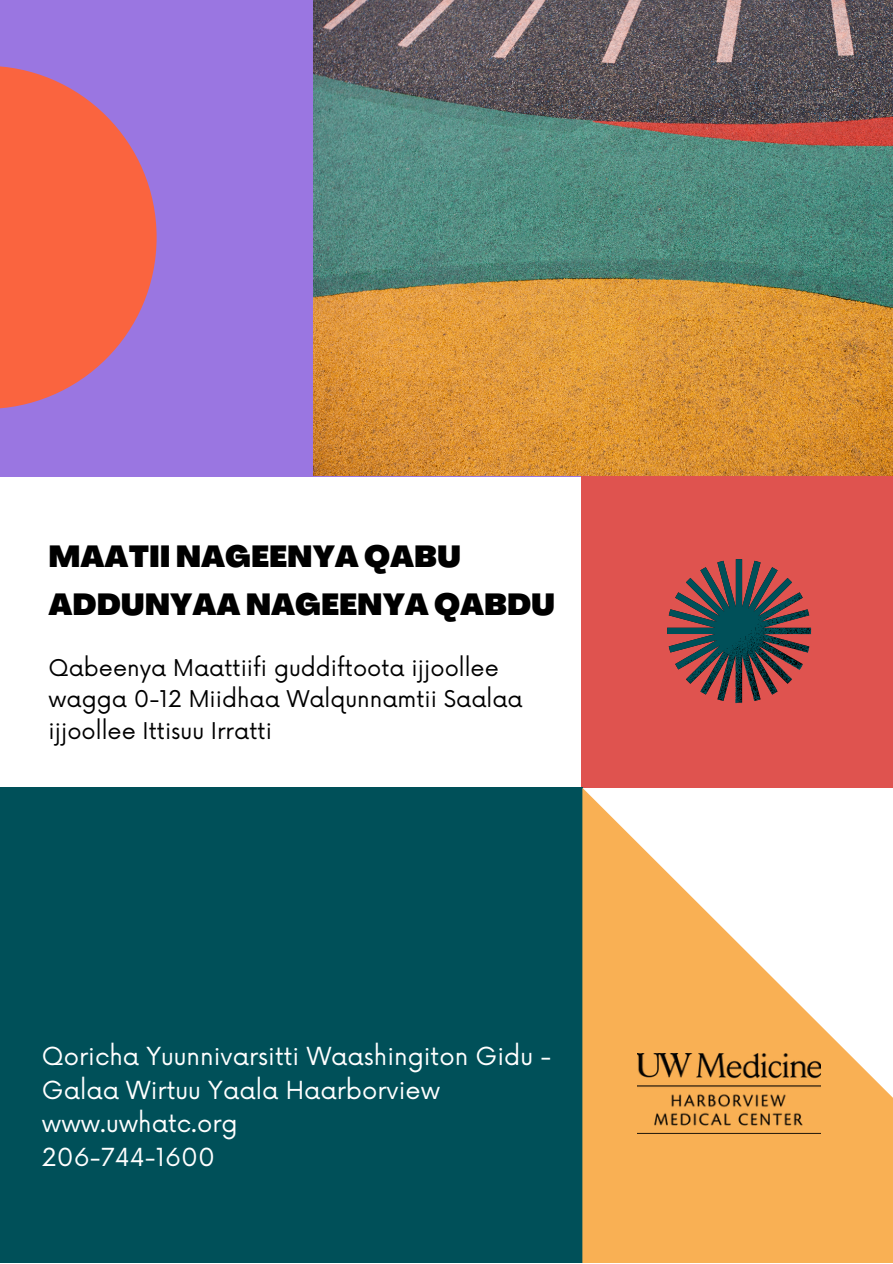
<style>
.page{position:relative;width:893px;height:1264px;background:#fff}
.page>*{position:absolute;margin:0;border:0;box-sizing:border-box;transform-origin:0 0}
.t1{font:900 30px/48.3px "Agrandir";color:#000}
.t2{font:24.3px/33.8px "Now";color:#fff}
.t3{font:22.5px/31.5px "Now";color:#000}
</style>
<div class="page">
<div style="left:0;top:0;width:312px;height:476px;background:#9a76e1"></div>
<div style="left:581px;top:476px;width:311px;height:311px;background:#df534f"></div>
<div style="left:0;top:787px;width:582px;height:475px;background:#005059"></div>
<svg style="left:0;top:66px;width:157px;height:343px;fill:#fa643f"></svg>
<svg style="left:582px;top:787px;width:310px;height:475px;fill:#f9b054"></svg>
<img style="left:313px;top:0;width:579px;height:476px">
<img style="left:637px;top:1053px;width:183px;height:80px">
<svg style="left:667px;top:559px;width:144px;height:144px"></svg>
<h1 class="t1" style="left:49px;top:535px;width:508px">MAATII NAGEENYA QABU<br>ADDUNYAA NAGEENYA QABDU</h1>
<p class="t3" style="left:49px;top:653px;width:475px">Qabeenya Maattiifi guddiftoota ijjoollee wagga 0-12 Miidhaa Walqunnamtii Saalaa ijjoollee Ittisuu Irratti</p>
<p class="t2" style="left:42px;top:1040px;width:511px">Qoricha Yuunnivarsitti Waashingiton Gidu -<br>Galaa Wirtuu Yaala Haarborview www.uwhatc.org<br>206-744-1600</p>
</div>
